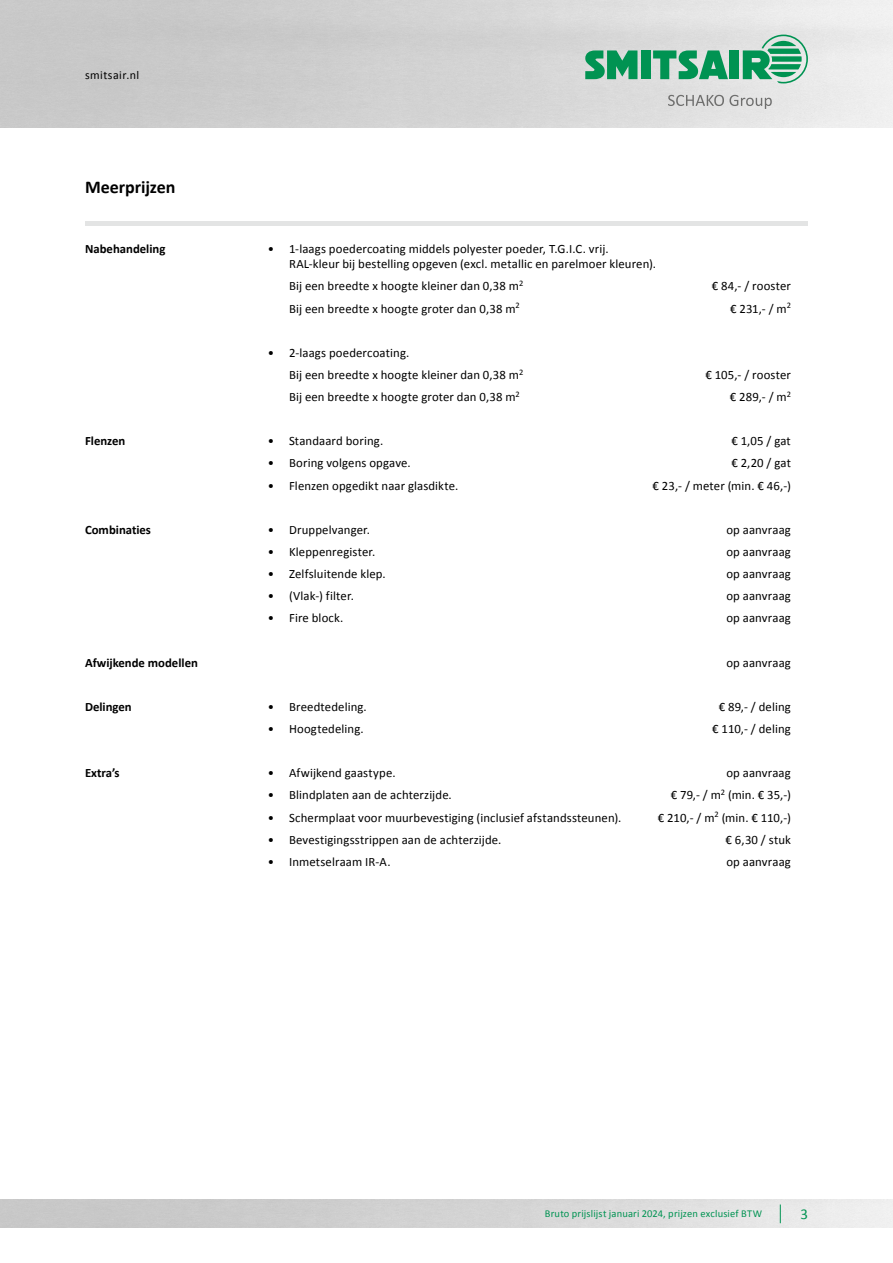
<style>
.page{position:relative;width:893px;height:1263px;background:#fff}
.page>*{position:absolute;margin:0;border:0;box-sizing:border-box;transform-origin:0 0}
.t1{font:700 18px "Calibri";color:#000}
.t2{font:15px "Calibri";color:#009352}
.t3{font:12.75px/15.8px "Calibri";letter-spacing:.01em;color:#000}
.t4{font:700 12.75px "Calibri";color:#000}
.t5{font:12px "Calibri";letter-spacing:.035em;color:#000}
.t6{font:10.5px "Calibri";letter-spacing:.015em;color:#009352}
</style>
<div class="page">
<img style="left:0;top:0;width:893px;height:128px">
<svg style="left:668px;top:95px;width:104px;height:14px"></svg>
<div style="left:641px;top:50px;width:9px;height:29px;background:#009352"></div>
<svg style="left:585px;top:50px;width:52px;height:29px;background:#39a575"></svg>
<div style="left:730px;top:50px;width:9px;height:29px;background:#009352"></div>
<svg style="left:653px;top:50px;width:75px;height:29px;background:#59b18a"></svg>
<svg style="left:743px;top:35px;width:65px;height:48px;background:#79bea0"></svg>
<svg style="left:780px;top:1204px;width:1px;height:19px"></svg>
<div style="left:85px;top:221px;width:723px;height:5px;background:#e3e4e4"></div>
<p class="t5" style="left:85px;top:68px;width:56px">smitsair.nl</p>
<h1 class="t1" style="left:85px;top:175px;width:92px">Meerprijzen</h1>
<p class="t4" style="left:85px;top:240px;width:82px">Nabehandeling</p>
<p class="t3" style="left:289px;top:240px;width:369px;text-indent:-21px">• 1-laags poedercoating middels polyester poeder, T.G.I.C. vrij.<br>RAL-kleur bij bestelling opgeven (excl. metallic en parelmoer kleuren).</p>
<p class="t3" style="left:289px;top:278px;width:236px">Bij een breedte x hoogte kleiner dan 0,38 m<sup>2</sup></p>
<p class="t3" style="left:712px;top:278px;width:81px">€ 84,- / rooster</p>
<p class="t3" style="left:289px;top:300px;width:232px">Bij een breedte x hoogte groter dan 0,38 m<sup>2</sup></p>
<p class="t3" style="left:730px;top:300px;width:62px">€ 231,- / m<sup>2</sup></p>
<p class="t3" style="left:289px;top:341px;width:236px;line-height:22.2px;text-indent:-21px">• 2-laags poedercoating.<br>Bij een breedte x hoogte kleiner dan 0,38 m<sup>2</sup></p>
<p class="t3" style="left:705px;top:367px;width:87px">€ 105,- / rooster</p>
<p class="t3" style="left:289px;top:389px;width:232px">Bij een breedte x hoogte groter dan 0,38 m<sup>2</sup></p>
<p class="t3" style="left:730px;top:389px;width:63px">€ 289,- / m<sup>2</sup></p>
<p class="t4" style="left:85px;top:433px;width:42px">Flenzen</p>
<p class="t3" style="left:268px;top:433px;width:117px">• Standaard boring.</p>
<p class="t3" style="left:731px;top:433px;width:61px">€ 1,05 / gat</p>
<p class="t3" style="left:268px;top:455px;width:144px">• Boring volgens opgave.</p>
<p class="t3" style="left:731px;top:455px;width:61px">€ 2,20 / gat</p>
<p class="t3" style="left:268px;top:477px;width:192px">• Flenzen opgedikt naar glasdikte.</p>
<p class="t3" style="left:653px;top:477px;width:140px">€ 23,- / meter (min. € 46,-)</p>
<p class="t4" style="left:85px;top:521px;width:68px">Combinaties</p>
<p class="t3" style="left:268px;top:522px;width:104px">• Druppelvanger.</p>
<p class="t3" style="left:726px;top:522px;width:66px">op aanvraag</p>
<p class="t3" style="left:268px;top:544px;width:109px">• Kleppenregister.</p>
<p class="t3" style="left:726px;top:544px;width:66px">op aanvraag</p>
<p class="t3" style="left:268px;top:566px;width:119px">• Zelfsluitende klep.</p>
<p class="t3" style="left:726px;top:566px;width:66px">op aanvraag</p>
<p class="t3" style="left:268px;top:588px;width:88px">• (Vlak-) filter.</p>
<p class="t3" style="left:726px;top:588px;width:66px">op aanvraag</p>
<p class="t3" style="left:268px;top:610px;width:77px">• Fire block.</p>
<p class="t3" style="left:726px;top:610px;width:66px">op aanvraag</p>
<p class="t4" style="left:85px;top:654px;width:114px">Afwijkende modellen</p>
<p class="t3" style="left:726px;top:655px;width:66px">op aanvraag</p>
<p class="t4" style="left:85px;top:698px;width:48px">Delingen</p>
<p class="t3" style="left:268px;top:699px;width:100px">• Breedtedeling.</p>
<p class="t3" style="left:719px;top:699px;width:74px">€ 89,- / deling</p>
<p class="t3" style="left:268px;top:721px;width:97px">• Hoogtedeling.</p>
<p class="t3" style="left:712px;top:721px;width:80px">€ 110,- / deling</p>
<p class="t4" style="left:85px;top:765px;width:36px">Extra’s</p>
<p class="t3" style="left:268px;top:765px;width:129px">• Afwijkend gaastype.</p>
<p class="t3" style="left:726px;top:765px;width:66px">op aanvraag</p>
<p class="t3" style="left:268px;top:787px;width:185px">• Blindplaten aan de achterzijde.</p>
<p class="t3" style="left:671px;top:787px;width:122px">€ 79,- / m<sup>2</sup> (min. € 35,-)</p>
<p class="t3" style="left:268px;top:809px;width:355px">• Schermplaat voor muurbevestiging (inclusief afstandssteunen).</p>
<p class="t3" style="left:658px;top:809px;width:134px">€ 210,- / m<sup>2</sup> (min. € 110,-)</p>
<p class="t3" style="left:268px;top:832px;width:235px">• Bevestigingsstrippen aan de achterzijde.</p>
<p class="t3" style="left:726px;top:832px;width:67px">€ 6,30 / stuk</p>
<p class="t3" style="left:268px;top:854px;width:124px">• Inmetselraam IR-A.</p>
<p class="t3" style="left:726px;top:854px;width:66px">op aanvraag</p>
<p class="t6" style="left:545px;top:1207px;width:219px">Bruto prijslijst januari 2024, prijzen exclusief BTW</p>
<p class="t2" style="left:800px;top:1204px;width:9px">3</p>
</div>
